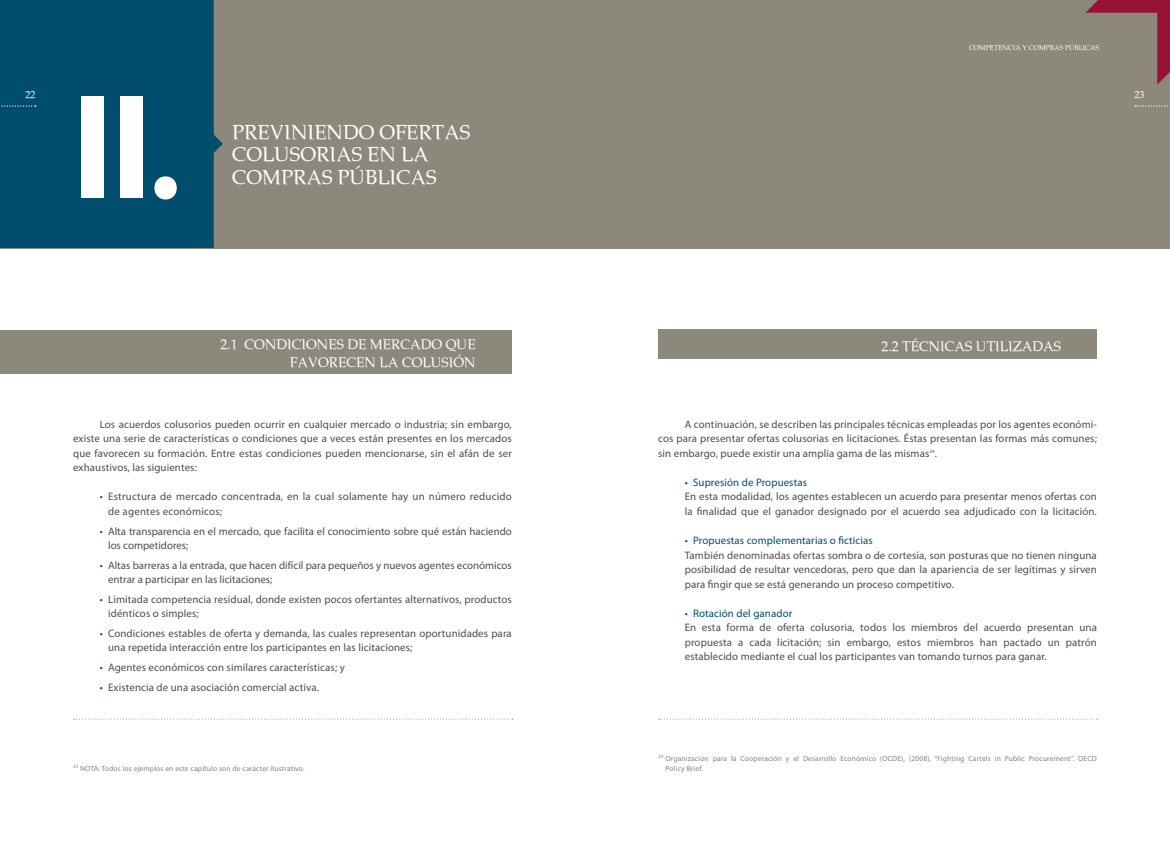
<style>
.page{position:relative;width:1170px;height:855px;background:#fff}
.page>*{position:absolute;margin:0;border:0;box-sizing:border-box;transform-origin:0 0}
.t1{font:700 150.75px "Myriad Pro";color:#fff}
.t2{font:20px/22.5px "Lymphatic";color:#fff}
.t3{font:13.75px/17.5px "Lymphatic";color:#fff;text-align:right}
.t4{font:10.88px/14.5px "Myriad Pro";letter-spacing:.01em;color:#4d4d4f}
.t5{font:10.88px "Myriad Pro";letter-spacing:.01em;color:#004d6d}
.t6{font:10px "Lymphatic";color:#fff}
.t7{font:7.5px/10px "Myriad Pro";letter-spacing:.02em;color:#808285}
.t8{font:6.88px "Lymphatic";color:#fff}
.s1{font-size:125px}
.s2{color:#004d6d}
</style>
<div class="page">
<div style="left:0;top:0;width:1170px;height:248px;background:#8c887b"></div>
<div style="left:0;top:0;width:223px;height:248px;background:#004d6d"></div>
<div style="left:0;top:330px;width:512px;height:43px;background:#8c887b"></div>
<svg style="left:1135px;top:105px;width:35px;height:2px"></svg>
<svg style="left:0;top:105px;width:36px;height:2px"></svg>
<svg style="left:1085px;top:0;width:85px;height:85px"></svg>
<svg style="left:74px;top:719px;width:439px;height:1px"></svg>
<svg style="left:659px;top:719px;width:439px;height:1px"></svg>
<div style="left:658px;top:330px;width:439px;height:29px;background:#8c887b"></div>
<p class="t8" style="left:969px;top:43px;width:132px">COMPETENCIA Y COMPRAS PÚBLICAS</p>
<p class="t6" style="left:25px;top:89px;width:11px">22</p>
<p class="t6" style="left:1134px;top:89px;width:11px">23</p>
<h1 class="t1" style="left:71px;top:49px;width:111px">II<span class="s1">.</span></h1>
<h2 class="t2" style="left:232px;top:121px;width:239px">PREVINIENDO OFERTAS<br>COLUSORIAS EN LA<br>COMPRAS PÚBLICAS</h2>
<p class="t3" style="left:220px;top:336px;width:257px">2.1 CONDICIONES DE MERCADO QUE<br>FAVORECEN LA COLUSIÓN</p>
<p class="t4" style="left:73px;top:417px;width:440px;text-align:justify;text-indent:27px">Los acuerdos colusorios pueden ocurrir en cualquier mercado o industria; sin embargo, existe una serie de características o condiciones que a veces están presentes en los mercados que favorecen su formación. Entre estas condiciones pueden mencionarse, sin el afán de ser exhaustivos, las siguientes:</p>
<p class="t4" style="left:108px;top:489px;width:405px;text-indent:-8px"><span class="s2">•</span> Estructura de mercado concentrada, en la cual solamente hay un número reducido de agentes económicos;</p>
<p class="t4" style="left:108px;top:523px;width:405px;text-indent:-8px"><span class="s2">•</span> Alta transparencia en el mercado, que facilita el conocimiento sobre qué están haciendo los competidores;</p>
<p class="t4" style="left:108px;top:558px;width:405px;text-indent:-8px"><span class="s2">•</span> Altas barreras a la entrada, que hacen difícil para pequeños y nuevos agentes económicos entrar a participar en las licitaciones;</p>
<p class="t4" style="left:108px;top:592px;width:405px;text-indent:-8px"><span class="s2">•</span> Limitada competencia residual, donde existen pocos ofertantes alternativos, productos idénticos o simples;</p>
<p class="t4" style="left:108px;top:626px;width:405px;text-indent:-8px"><span class="s2">•</span> Condiciones estables de oferta y demanda, las cuales representan oportunidades para una repetida interacción entre los participantes en las licitaciones;</p>
<p class="t4" style="left:100px;top:660px;width:247px"><span class="s2">•</span> Agentes económicos con similares características; y</p>
<p class="t4" style="left:100px;top:679px;width:221px"><span class="s2">•</span> Existencia de una asociación comercial activa.</p>
<p class="t3" style="left:882px;top:338px;width:181px">2.2 TÉCNICAS UTILIZADAS</p>
<p class="t4" style="left:658px;top:417px;width:440px;text-align:justify;text-indent:27px">A continuación, se describen las principales técnicas empleadas por los agentes económi&shy;cos para presentar ofertas colusorias en licitaciones. Éstas presentan las formas más comunes; sin embargo, puede existir una amplia gama de las mismas<sup>24</sup>.</p>
<p class="t5" style="left:685px;top:476px;width:124px">• Supresión de Propuestas</p>
<p class="t4" style="left:685px;top:489px;width:414px">En esta modalidad, los agentes establecen un acuerdo para presentar menos ofertas con la finalidad que el ganador designado por el acuerdo sea adjudicado con la licitación.</p>
<p class="t5" style="left:685px;top:534px;width:190px">• Propuestas complementarias o ficticias</p>
<p class="t4" style="left:685px;top:548px;width:414px;text-align:justify">También denominadas ofertas sombra o de cortesía, son posturas que no tienen ninguna posibilidad de resultar vencedoras, pero que dan la apariencia de ser legítimas y sirven para fingir que se está generando un proceso competitivo.</p>
<p class="t5" style="left:685px;top:606px;width:109px">• Rotación del ganador</p>
<p class="t4" style="left:685px;top:620px;width:414px;text-align:justify">En esta forma de oferta colusoria, todos los miembros del acuerdo presentan una propuesta a cada licitación; sin embargo, estos miembros han pactado un patrón establecido mediante el cual los participantes van tomando turnos para ganar.</p>
<p class="t7" style="left:73px;top:763px;width:233px"><sup>23</sup> NOTA: Todos los ejemplos en este capítulo son de carácter ilustrativo.</p>
<p class="t7" style="left:666px;top:753px;width:433px;text-indent:-7px"><sup>24</sup> Organización para la Cooperación y el Desarrollo Económico (OCDE), (2008), “Fighting Cartels in Public Procurement”. OECD<br>Policy Brief.</p>
</div>
